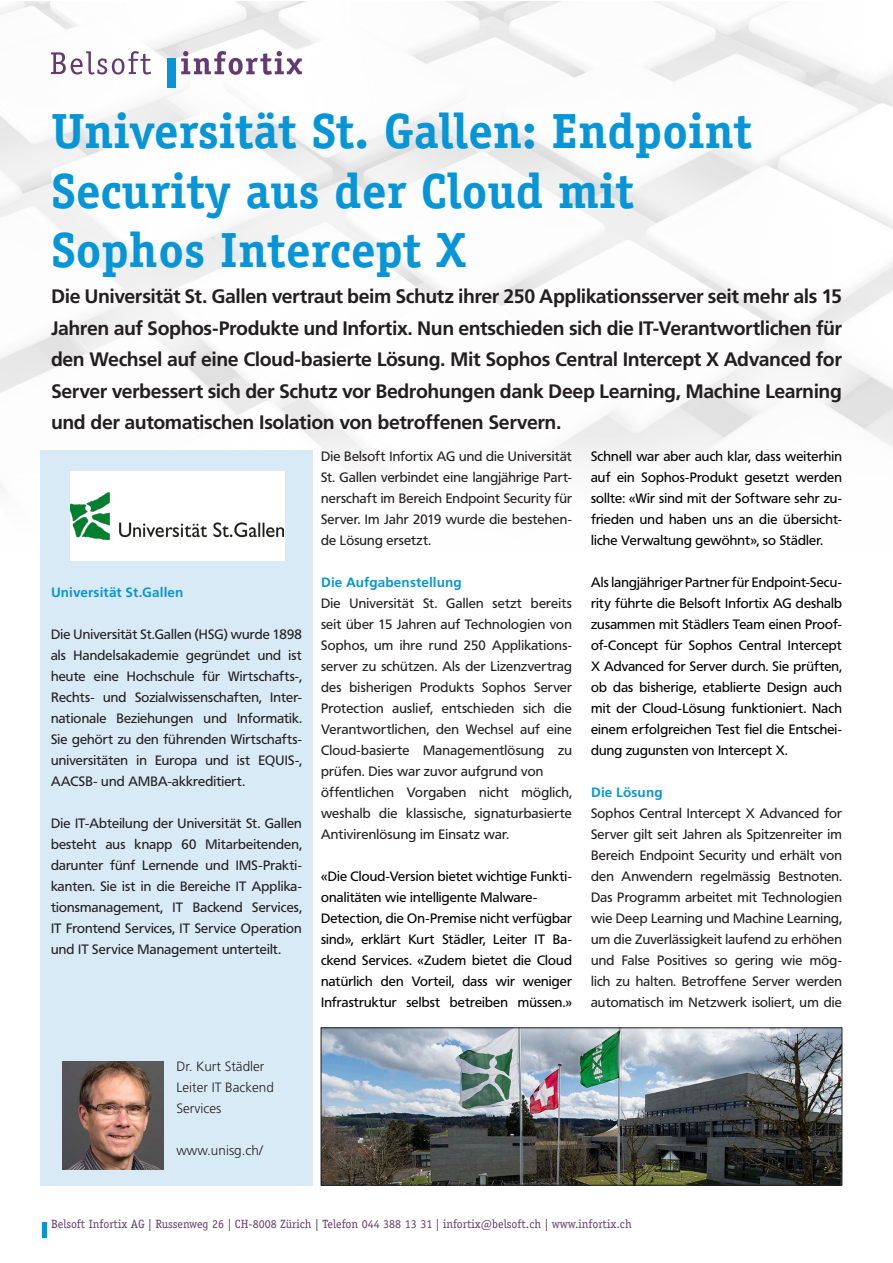
<style>
.page{position:relative;width:893px;height:1263px;background:#fff}
.page>*{position:absolute;margin:0;border:0;box-sizing:border-box;transform-origin:0 0}
.t1{font:700 49.5px "Officina Serif Std";color:#0696d7}
.t2{font:700 19.5px/31.5px "Frutiger LT Std";letter-spacing:-.025em;color:#231f20;text-align:justify}
.Lauftext{font:13.5px/21px "Frutiger BQ";letter-spacing:.01em;color:#231f20;text-align:justify}
.Aufzählung{font:13.5px/21px "Frutiger BQ";letter-spacing:.01em;color:#000001;text-align:justify}
.Aufzählung-2{font:13.5px/21px "Frutiger BQ";letter-spacing:.015em;color:#231f20;text-align:justify}
.t3{font:300 13.5px/21px "Frutiger LT Std";color:#231f20}
.Titel_im_Lauftext{font:700 13.5px "Frutiger LT Std";letter-spacing:.01em;color:#0696d7}
.t4{font:12px "Officina Serif Std";color:#643a71}
</style>
<div class="page">
<img style="left:0;top:1px;width:893px;height:490px">
<div style="left:40px;top:450px;width:273px;height:735px;background:#d9eaf7"></div>
<svg style="left:51px;top:51px;width:100px;height:24px"></svg>
<div style="left:167px;top:58px;width:9px;height:30px;background:#0696d7"></div>
<svg style="left:181px;top:51px;width:121px;height:24px"></svg>
<div style="left:70px;top:471px;width:214px;height:90px;background:#fff"></div>
<img style="left:70px;top:492px;width:214px;height:47px">
<img style="left:62px;top:1061px;width:102px;height:108px">
<hr style="left:43px;top:1222px;width:4px;height:16px;background:#0696d7">
<img style="left:323px;top:1030px;width:517px;height:153px">
<div style="left:321px;top:1028px;width:521px;height:157px;border:1px solid #231f20"></div>
<p class="t1" style="left:51px;top:100px;width:703px">Universität St. Gallen: Endpoint</p>
<p class="t1" style="left:51px;top:160px;width:584px">Security aus der Cloud mit</p>
<p class="t1" style="left:51px;top:219px;width:417px">Sophos Intercept X</p>
<p class="t2" style="left:51px;top:281px;width:792px">Die Universität St. Gallen vertraut beim Schutz ihrer 250 Applikationsserver seit mehr als 15<br>Jahren auf Sophos-Produkte und Infortix. Nun entschieden sich die IT-Verantwortlichen für den Wechsel auf eine Cloud-basierte Lösung. Mit Sophos Central Intercept X Advanced for Server verbessert sich der Schutz vor Bedrohungen dank Deep Learning, Machine Learning und der automatischen Isolation von betroffenen Servern.</p>
<p class="Aufzählung" style="left:591px;top:445px;width:252px">Schnell war aber auch klar, dass weiterhin auf ein Sophos-Produkt gesetzt werden sollte: «Wir sind mit der Software sehr zu&shy;frieden und haben uns an die übersicht&shy;liche Verwaltung gewöhnt», so Städler.</p>
<p class="Aufzählung" style="left:591px;top:571px;width:252px">Als langjähriger Partner für Endpoint-Secu&shy;rity führte die Belsoft Infortix AG deshalb zusammen mit Städlers Team einen Proof&shy;of-Concept für Sophos Central Intercept X Advanced for Server durch. Sie prüften, ob das bisherige, etablierte Design auch mit der Cloud-Lösung funktioniert. Nach einem erfolgreichen Test fiel die Entschei&shy;dung zugunsten von Intercept X.</p>
<p class="Titel_im_Lauftext" style="left:591px;top:784px;width:73px">Die Lösung</p>
<p class="Lauftext" style="left:591px;top:802px;width:252px">Sophos Central Intercept X Advanced for Server gilt seit Jahren als Spitzenreiter im Bereich Endpoint Security und erhält von den Anwendern regelmässig Bestnoten.<br>Das Programm arbeitet mit Technologien wie Deep Learning und Machine Learning, um die Zuverlässigkeit laufend zu erhöhen und False Positives so gering wie mög&shy;lich zu halten. Betroffene Server werden automatisch im Netzwerk isoliert, um die</p>
<p class="Lauftext" style="left:321px;top:445px;width:252px">Die Belsoft Infortix AG und die Universität St. Gallen verbindet eine langjährige Part&shy;nerschaft im Bereich Endpoint Security für Server. Im Jahr 2019 wurde die bestehen&shy;de Lösung ersetzt.</p>
<p class="Titel_im_Lauftext" style="left:321px;top:574px;width:142px">Die Aufgabenstellung</p>
<p class="Aufzählung-2" style="left:321px;top:592px;width:252px">Die Universität St. Gallen setzt bereits seit über 15 Jahren auf Technologien von Sophos, um ihre rund 250 Applikations&shy;server zu schützen. Als der Lizenzvertrag des bisherigen Produkts Sophos Server Protection auslief, entschieden sich die Verantwortlichen, den Wechsel auf eine Cloud-basierte Managementlösung zu prüfen. Dies war zuvor aufgrund von</p>
<p class="Aufzählung-2" style="left:321px;top:781px;width:252px">öffentlichen Vorgaben nicht möglich, weshalb die klassische, signaturbasierte Antivirenlösung im Einsatz war.</p>
<p class="Aufzählung" style="left:321px;top:865px;width:252px">«Die Cloud-Version bietet wichtige Funkti&shy;onalitäten wie intelligente Malware-</p>
<p class="Aufzählung" style="left:321px;top:907px;width:252px">Detection, die On-Premise nicht verfügbar sind», erklärt Kurt Städler, Leiter IT Ba&shy;ckend Services. «Zudem bietet die Cloud natürlich den Vorteil, dass wir weniger Infrastruktur selbst betreiben müssen.»</p>
<p class="Titel_im_Lauftext" style="left:51px;top:584px;width:134px">Universität St.Gallen</p>
<p class="Lauftext" style="left:51px;top:624px;width:252px">Die Universität St.Gallen (HSG) wurde 1898 als Handelsakademie gegründet und ist heute eine Hochschule für Wirtschafts-, Rechts- und Sozialwissenschaften, Inter&shy;nationale Beziehungen und Informatik.<br>Sie gehört zu den führenden Wirtschafts&shy;universitäten in Europa und ist EQUIS-, AACSB- und AMBA-akkreditiert.</p>
<p class="Lauftext" style="left:51px;top:813px;width:252px">Die IT-Abteilung der Universität St. Gallen besteht aus knapp 60 Mitarbeitenden, darunter fünf Lernende und IMS-Prakti&shy;kanten. Sie ist in die Bereiche IT Applika&shy;tionsmanagement, IT Backend Services, IT Frontend Services, IT Service Operation und IT Service Management unterteilt.</p>
<p class="t3" style="left:176px;top:1056px;width:99px">Dr. Kurt Städler<br>Leiter IT Backend<br>Services</p>
<p class="t3" style="left:176px;top:1140px;width:88px">www.unisg.ch/</p>
<p class="t4" style="left:51px;top:1217px;width:582px">Belsoft Infortix AG | Russenweg 26 | CH-8008 Zürich | Telefon 044 388 13 31 | infortix@belsoft.ch | www.infortix.ch</p>
</div>
